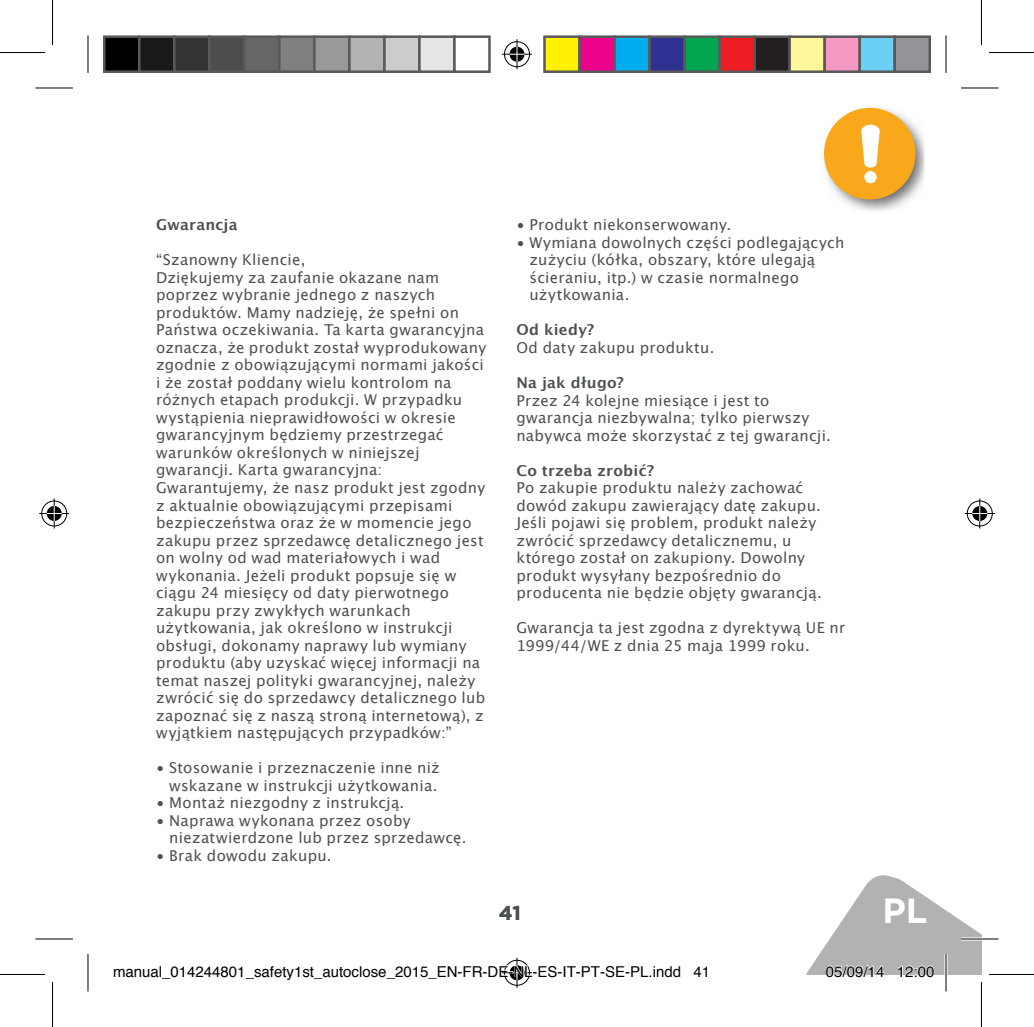
<style>
.page{position:relative;width:1034px;height:1027px;background:#fff}
.page>*{position:absolute;margin:0;border:0;box-sizing:border-box;transform-origin:0 0}
.t1{font:700 35px "Gotham";color:#fff}
.t2{font:700 20px "Gotham";color:#4d5154}
.t3{font:15px/17.5px "Lucida Grande";letter-spacing:.02em;color:#4d5154}
.t4{font:15px "Helvetica";color:#000}
.t5{font:700 15px "Lucida Grande";letter-spacing:.02em;color:#4d5154}
</style>
<div class="page">
<img style="left:826px;top:107px;width:97px;height:103px">
<img style="left:923px;top:142px;width:1px;height:36px">
<svg style="left:916px;top:107px;width:7px;height:6px"></svg>
<div style="left:823px;top:108px;width:92px;height:91px;background:#f9a81b;border-radius:50%"></div>
<div style="left:864px;top:171px;width:12px;height:12px;background:#fff;border-radius:50%"></div>
<svg style="left:861px;top:125px;width:18px;height:42px"></svg>
<hr style="left:35px;top:87px;width:38px;height:1px;background:#000">
<hr style="left:960px;top:87px;width:38px;height:1px;background:#000">
<hr style="left:35px;top:938px;width:38px;height:1px;background:#000">
<hr style="left:960px;top:938px;width:38px;height:1px;background:#000">
<hr style="left:88px;top:35px;width:1px;height:38px;background:#000">
<hr style="left:88px;top:953px;width:1px;height:38px;background:#000">
<hr style="left:945px;top:35px;width:1px;height:38px;background:#000">
<hr style="left:945px;top:953px;width:1px;height:38px;background:#000">
<hr style="left:0;top:52px;width:45px;height:1px;background:#000">
<hr style="left:988px;top:52px;width:45px;height:1px;background:#000">
<hr style="left:0;top:973px;width:45px;height:1px;background:#000">
<hr style="left:988px;top:973px;width:45px;height:1px;background:#000">
<hr style="left:52px;top:0;width:1px;height:45px;background:#000">
<hr style="left:52px;top:981px;width:1px;height:45px;background:#000">
<hr style="left:980px;top:0;width:1px;height:45px;background:#000">
<hr style="left:980px;top:981px;width:1px;height:45px;background:#000">
<div style="left:503px;top:40px;width:28px;height:28px;border:3px solid #fff;border-radius:50%"></div>
<hr style="left:502px;top:53px;width:30px;height:3px;background:#fff">
<hr style="left:515px;top:39px;width:3px;height:30px;background:#fff">
<div style="left:508px;top:45px;width:18px;height:18px;border:3px solid #fff;border-radius:50%"></div>
<div style="left:504px;top:41px;width:25px;height:26px;border:1px solid #000;border-radius:50%"></div>
<hr style="left:502px;top:54px;width:30px;height:1px;background:#000">
<hr style="left:516px;top:39px;width:1px;height:30px;background:#000">
<svg style="left:509px;top:47px;width:15px;height:15px"></svg>
<div style="left:503px;top:958px;width:28px;height:28px;border:3px solid #fff;border-radius:50%"></div>
<hr style="left:515px;top:957px;width:3px;height:30px;background:#fff">
<div style="left:508px;top:963px;width:18px;height:18px;border:3px solid #fff;border-radius:50%"></div>
<div style="left:504px;top:959px;width:25px;height:26px;border:1px solid #000;border-radius:50%"></div>
<hr style="left:516px;top:957px;width:1px;height:30px;background:#000">
<div style="left:40px;top:499px;width:28px;height:28px;border:3px solid #fff;border-radius:50%"></div>
<hr style="left:39px;top:512px;width:30px;height:3px;background:#fff">
<hr style="left:53px;top:498px;width:3px;height:30px;background:#fff">
<div style="left:45px;top:504px;width:18px;height:18px;border:3px solid #fff;border-radius:50%"></div>
<div style="left:41px;top:500px;width:26px;height:26px;border:1px solid #000;border-radius:50%"></div>
<hr style="left:39px;top:513px;width:30px;height:1px;background:#000">
<hr style="left:54px;top:498px;width:1px;height:30px;background:#000">
<svg style="left:47px;top:506px;width:15px;height:15px"></svg>
<div style="left:965px;top:499px;width:28px;height:28px;border:3px solid #fff;border-radius:50%"></div>
<hr style="left:964px;top:512px;width:30px;height:3px;background:#fff">
<hr style="left:978px;top:498px;width:3px;height:30px;background:#fff">
<div style="left:970px;top:504px;width:18px;height:18px;border:3px solid #fff;border-radius:50%"></div>
<div style="left:966px;top:500px;width:26px;height:26px;border:1px solid #000;border-radius:50%"></div>
<hr style="left:964px;top:513px;width:30px;height:1px;background:#000">
<hr style="left:979px;top:498px;width:1px;height:30px;background:#000">
<svg style="left:972px;top:506px;width:15px;height:15px"></svg>
<div style="left:104px;top:37px;width:35px;height:35px;background:#000"></div>
<div style="left:103px;top:35px;width:37px;height:38px;border:3px solid #595959"></div>
<div style="left:139px;top:37px;width:35px;height:35px;background:#191919"></div>
<div style="left:138px;top:35px;width:37px;height:38px;border:3px solid #595959"></div>
<div style="left:174px;top:37px;width:35px;height:35px;background:#333"></div>
<div style="left:173px;top:35px;width:37px;height:38px;border:3px solid #595959"></div>
<div style="left:209px;top:37px;width:35px;height:35px;background:#4d4d4d"></div>
<div style="left:208px;top:35px;width:37px;height:38px;border:3px solid #595959"></div>
<div style="left:244px;top:37px;width:35px;height:35px;background:#666"></div>
<div style="left:243px;top:35px;width:37px;height:38px;border:3px solid #595959"></div>
<div style="left:279px;top:37px;width:35px;height:35px;background:#808080"></div>
<div style="left:278px;top:35px;width:37px;height:38px;border:3px solid #595959"></div>
<div style="left:314px;top:37px;width:35px;height:35px;background:#999"></div>
<div style="left:313px;top:35px;width:37px;height:38px;border:3px solid #595959"></div>
<div style="left:349px;top:37px;width:35px;height:35px;background:#b2b2b2"></div>
<div style="left:348px;top:35px;width:37px;height:38px;border:3px solid #595959"></div>
<div style="left:384px;top:37px;width:35px;height:35px;background:#ccc"></div>
<div style="left:383px;top:35px;width:37px;height:38px;border:3px solid #595959"></div>
<div style="left:419px;top:37px;width:35px;height:35px;background:#e5e5e5"></div>
<div style="left:418px;top:35px;width:37px;height:38px;border:3px solid #595959"></div>
<div style="left:453px;top:35px;width:37px;height:38px;border:3px solid #595959"></div>
<div style="left:544px;top:37px;width:35px;height:35px;background:#fff101"></div>
<div style="left:543px;top:35px;width:37px;height:38px;border:3px solid #595959"></div>
<div style="left:579px;top:37px;width:35px;height:35px;background:#ed028c"></div>
<div style="left:578px;top:35px;width:37px;height:38px;border:3px solid #595959"></div>
<div style="left:614px;top:37px;width:35px;height:35px;background:#00aeef"></div>
<div style="left:613px;top:35px;width:37px;height:38px;border:3px solid #595959"></div>
<div style="left:649px;top:37px;width:35px;height:35px;background:#2e3092"></div>
<div style="left:648px;top:35px;width:37px;height:38px;border:3px solid #595959"></div>
<div style="left:684px;top:37px;width:35px;height:35px;background:#00a54f"></div>
<div style="left:683px;top:35px;width:37px;height:38px;border:3px solid #595959"></div>
<div style="left:719px;top:37px;width:35px;height:35px;background:#ee1d23"></div>
<div style="left:718px;top:35px;width:37px;height:38px;border:3px solid #595959"></div>
<div style="left:754px;top:37px;width:35px;height:35px;background:#231f20"></div>
<div style="left:753px;top:35px;width:37px;height:38px;border:3px solid #595959"></div>
<div style="left:789px;top:37px;width:35px;height:35px;background:#fff79a"></div>
<div style="left:788px;top:35px;width:37px;height:38px;border:3px solid #595959"></div>
<div style="left:824px;top:37px;width:35px;height:35px;background:#f499c2"></div>
<div style="left:823px;top:35px;width:37px;height:38px;border:3px solid #595959"></div>
<div style="left:859px;top:37px;width:35px;height:35px;background:#6bcff6"></div>
<div style="left:858px;top:35px;width:37px;height:38px;border:3px solid #595959"></div>
<div style="left:894px;top:37px;width:35px;height:35px;background:#939598"></div>
<div style="left:893px;top:35px;width:37px;height:38px;border:3px solid #595959"></div>
<svg style="left:502px;top:964px;width:30px;height:16px"></svg>
<svg style="left:806px;top:875px;width:175px;height:102px"></svg>
<p class="t5" style="left:156px;top:219px;width:83px">Gwarancja</p>
<p class="t3" style="left:156px;top:251px;width:332px">“Szanowny Kliencie,<br>Dziękujemy za zaufanie okazane nam poprzez wybranie jednego z naszych produktów. Mamy nadzieję, że spełni on Państwa oczekiwania. Ta karta gwarancyjna oznacza, że produkt został wyprodukowany zgodnie z obowiązującymi normami jakości i że został poddany wielu kontrolom na różnych etapach produkcji. W przypadku wystąpienia nieprawidłowości w okresie gwarancyjnym będziemy przestrzegać warunków określonych w niniejszej gwarancji. Karta gwarancyjna:<br>Gwarantujemy, że nasz produkt jest zgodny z aktualnie obowiązującymi przepisami bezpieczeństwa oraz że w momencie jego zakupu przez sprzedawcę detalicznego jest on wolny od wad materiałowych i wad wykonania. Jeżeli produkt popsuje się w ciągu 24 miesięcy od daty pierwotnego zakupu przy zwykłych warunkach użytkowania, jak określono w instrukcji obsługi, dokonamy naprawy lub wymiany produktu (aby uzyskać więcej informacji na temat naszej polityki gwarancyjnej, należy zwrócić się do sprzedawcy detalicznego lub zapoznać się z naszą stroną internetową), z wyjątkiem następujących przypadków:”</p>
<p class="t3" style="left:156px;top:759px;width:285px;text-align:right">• Stosowanie i przeznaczenie inne niż wskazane w instrukcji użytkowania.</p>
<p class="t3" style="left:156px;top:794px;width:250px">• Montaż niezgodny z instrukcją.</p>
<p class="t3" style="left:169px;top:811px;width:299px;text-indent:-13px">• Naprawa wykonana przez osoby niezatwierdzone lub przez sprzedawcę.</p>
<p class="t3" style="left:156px;top:846px;width:177px">• Brak dowodu zakupu.</p>
<p class="t3" style="left:516px;top:216px;width:216px">• Produkt niekonserwowany.</p>
<p class="t3" style="left:529px;top:234px;width:316px;text-indent:-13px">• Wymiana dowolnych części podlegających zużyciu (kółka, obszary, które ulegają ścieraniu, itp.) w czasie normalnego użytkowania.</p>
<p class="t5" style="left:516px;top:324px;width:79px">Od kiedy?</p>
<p class="t3" style="left:516px;top:339px;width:199px">Od daty zakupu produktu.</p>
<p class="t5" style="left:516px;top:370px;width:109px">Na jak długo?</p>
<p class="t3" style="left:516px;top:391px;width:316px">Przez 24 kolejne miesiące i jest to gwarancja niezbywalna; tylko pierwszy nabywca może skorzystać z tej gwarancji.</p>
<p class="t5" style="left:516px;top:458px;width:139px">Co trzeba zrobić?</p>
<p class="t3" style="left:516px;top:479px;width:307px">Po zakupie produktu należy zachować dowód zakupu zawierający datę zakupu.<br>Jeśli pojawi się problem, produkt należy zwrócić sprzedawcy detalicznemu, u którego został on zakupiony. Dowolny produkt wysyłany bezpośrednio do producenta nie będzie objęty gwarancją.</p>
<p class="t3" style="left:516px;top:619px;width:330px">Gwarancja ta jest zgodna z dyrektywą UE nr<br>1999/44/WE z dnia 25 maja 1999 roku.</p>
<h2 class="t2" style="left:499px;top:901px;width:23px">41</h2>
<h1 class="t1" style="left:882px;top:890px;width:47px">PL</h1>
<p class="t4" style="left:113px;top:965px;width:598px">manual_014244801_safety1st_autoclose_2015_EN-FR-DE-NL-ES-IT-PT-SE-PL.indd 41</p>
<p class="t4" style="left:825px;top:965px;width:110px">05/09/14 12:00</p>
</div>
